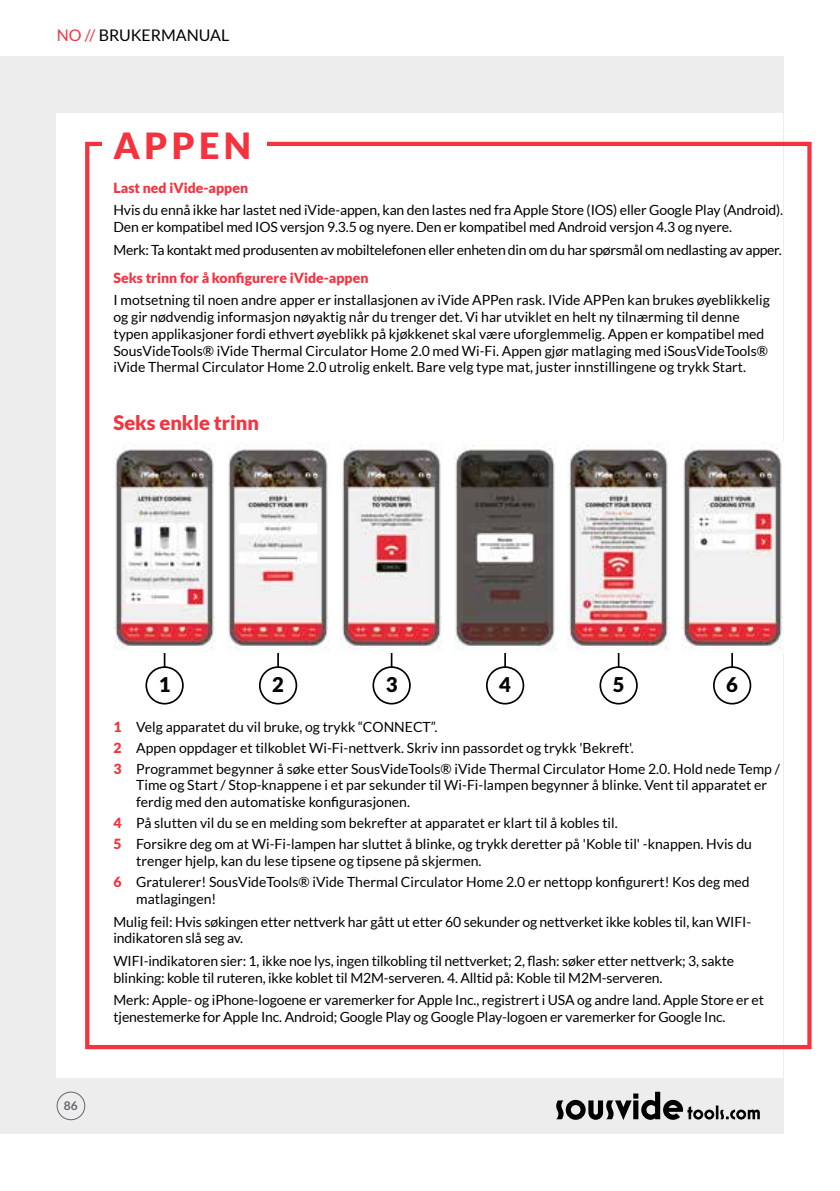
<style>
.page{position:relative;width:840px;height:1191px;background:#fff}
.page>*{position:absolute;margin:0;border:0;box-sizing:border-box;transform-origin:0 0}
.t1{font:900 36px "Lato";letter-spacing:.12em;color:#f5333f}
.t2{font:900 20.2px "Lato";color:#000}
.t3{font:900 20px "Lato";color:#f5333f}
.t4{font:16px "Lato";color:#000}
.t5{font:14px/16.8px "Lato";color:#000}
.t6{font:14px "Lato";letter-spacing:-.02em;color:#000}
.t7{font:900 14px "Lato";color:#f5333f}
.t8{font:700 12px "Lato";color:#64666a}
.s1{color:#f5333f}
.s2{font-weight:900;color:#f5333f}
</style>
<div class="page">
<div style="left:0;top:57px;width:782px;height:1077px;background:#ededed"></div>
<div style="left:57px;top:113px;width:725px;height:964px;background:#fff"></div>
<div style="left:85px;top:142px;width:726px;height:907px;border:4px solid #f5333f"></div>
<svg style="left:556px;top:1091px;width:203px;height:29px"></svg>
<div style="left:57px;top:1091px;width:28px;height:29px;border:1px solid #64666a;border-radius:50%"></div>
<div style="left:102px;top:130px;width:164px;height:37px;background:#fff"></div>
<hr style="left:164px;top:635px;width:1px;height:33px;background:#000">
<hr style="left:277px;top:635px;width:2px;height:33px;background:#000">
<hr style="left:390px;top:635px;width:2px;height:33px;background:#000">
<hr style="left:504px;top:635px;width:1px;height:33px;background:#000">
<hr style="left:617px;top:635px;width:2px;height:33px;background:#000">
<hr style="left:730px;top:635px;width:2px;height:33px;background:#000">
<div style="left:145px;top:666px;width:39px;height:38px;border:2px solid #000;border-radius:50%"></div>
<div style="left:259px;top:666px;width:38px;height:38px;border:2px solid #000;border-radius:50%"></div>
<div style="left:372px;top:666px;width:38px;height:38px;border:2px solid #000;border-radius:50%"></div>
<div style="left:485px;top:666px;width:39px;height:38px;border:2px solid #000;border-radius:50%"></div>
<div style="left:599px;top:666px;width:38px;height:38px;border:2px solid #000;border-radius:50%"></div>
<div style="left:712px;top:666px;width:38px;height:38px;border:2px solid #000;border-radius:50%"></div>
<img style="left:113px;top:445px;width:102px;height:207px">
<img style="left:227px;top:445px;width:102px;height:207px">
<img style="left:340px;top:445px;width:102px;height:207px">
<img style="left:454px;top:445px;width:102px;height:207px">
<img style="left:567px;top:445px;width:102px;height:207px">
<img style="left:681px;top:445px;width:101px;height:207px">
<p class="t4" style="left:57px;top:27px;width:174px"><span class="s1">NO //</span> BRUKERMANUAL</p>
<h1 class="t1" style="left:113px;top:125px;width:139px">APPEN</h1>
<p class="t7" style="left:113px;top:179px;width:136px">Last ned iVide-appen</p>
<p class="t5" style="left:113px;top:202px;width:670px">Hvis du ennå ikke har lastet ned iVide-appen, kan den lastes ned fra Apple Store (IOS) eller Google Play (Android).<br>Den er kompatibel med IOS versjon 9.3.5 og nyere. Den er kompatibel med Android versjon 4.3 og nyere.</p>
<p class="t6" style="left:113px;top:242px;width:669px">Merk: Ta kontakt med produsenten av mobiltelefonen eller enheten din om du har spørsmål om nedlasting av apper.</p>
<p class="t7" style="left:113px;top:269px;width:256px">Seks trinn for å konfigurere iVide-appen</p>
<p class="t5" style="left:113px;top:291px;width:657px">I motsetning til noen andre apper er installasjonen av iVide APPen rask. IVide APPen kan brukes øyeblikkelig og gir nødvendig informasjon nøyaktig når du trenger det. Vi har utviklet en helt ny tilnærming til denne typen applikasjoner fordi ethvert øyeblikk på kjøkkenet skal være uforglemmelig. Appen er kompatibel med SousVideTools® iVide Thermal Circulator Home 2.0 med Wi-Fi. Appen gjør matlaging med iSousVideTools® iVide Thermal Circulator Home 2.0 utrolig enkelt. Bare velg type mat, juster innstillingene og trykk Start.</p>
<h3 class="t3" style="left:113px;top:411px;width:147px">Seks enkle trinn</h3>
<h2 class="t2" style="left:159px;top:673px;width:13px">1</h2>
<h2 class="t2" style="left:272px;top:673px;width:13px">2</h2>
<h2 class="t2" style="left:385px;top:673px;width:13px">3</h2>
<h2 class="t2" style="left:499px;top:673px;width:13px">4</h2>
<h2 class="t2" style="left:612px;top:673px;width:13px">5</h2>
<h2 class="t2" style="left:726px;top:673px;width:13px">6</h2>
<p class="t8" style="left:64px;top:1098px;width:15px">86</p>
<p class="t5" style="left:113px;top:716px;width:667px;line-height:21px"><span class="s2">1</span> Velg apparatet du vil bruke, og trykk “CONNECT”.<br><span class="s2">2</span> Appen oppdager et tilkoblet Wi-Fi-nettverk. Skriv inn passordet og trykk 'Bekreft'.<br><span class="s2">3</span> Programmet begynner å søke etter SousVideTools® iVide Thermal Circulator Home 2.0. Hold nede Temp /</p>
<p class="t5" style="left:136px;top:777px;width:632px">Time og Start / Stop-knappene i et par sekunder til Wi-Fi-lampen begynner å blinke. Vent til apparatet er ferdig med den automatiske konfigurasjonen.</p>
<p class="t5" style="left:113px;top:812px;width:639px;line-height:21px"><span class="s2">4</span> På slutten vil du se en melding som bekrefter at apparatet er klart til å kobles til.<br><span class="s2">5</span> Forsikre deg om at Wi-Fi-lampen har sluttet å blinke, og trykk deretter på 'Koble til' -knappen. Hvis du</p>
<p class="t5" style="left:113px;top:850px;width:637px;line-height:21px;text-indent:23px">trenger hjelp, kan du lese tipsene og tipsene på skjermen.<br><span class="s2">6</span> Gratulerer! SousVideTools® iVide Thermal Circulator Home 2.0 er nettopp konfigurert! Kos deg med</p>
<p class="t5" style="left:113px;top:887px;width:639px;line-height:22.4px;text-indent:23px">matlagingen!<br>Mulig feil: Hvis søkingen etter nettverk har gått ut etter 60 sekunder og nettverket ikke kobles til, kan WIFI-</p>
<p class="t5" style="left:113px;top:927px;width:621px;line-height:22.4px">indikatoren slå seg av.<br>WIFI-indikatoren sier: 1, ikke noe lys, ingen tilkobling til nettverket; 2, flash: søker etter nettverk; 3, sakte</p>
<p class="t5" style="left:113px;top:966px;width:651px;line-height:22.4px">blinking: koble til ruteren, ikke koblet til M2M-serveren. 4. Alltid på: Koble til M2M-serveren.<br>Merk: Apple- og iPhone-logoene er varemerker for Apple Inc., registrert i USA og andre land. Apple Store er et</p>
<p class="t5" style="left:113px;top:1008px;width:613px">tjenestemerke for Apple Inc. Android; Google Play og Google Play-logoen er varemerker for Google Inc.</p>
</div>
